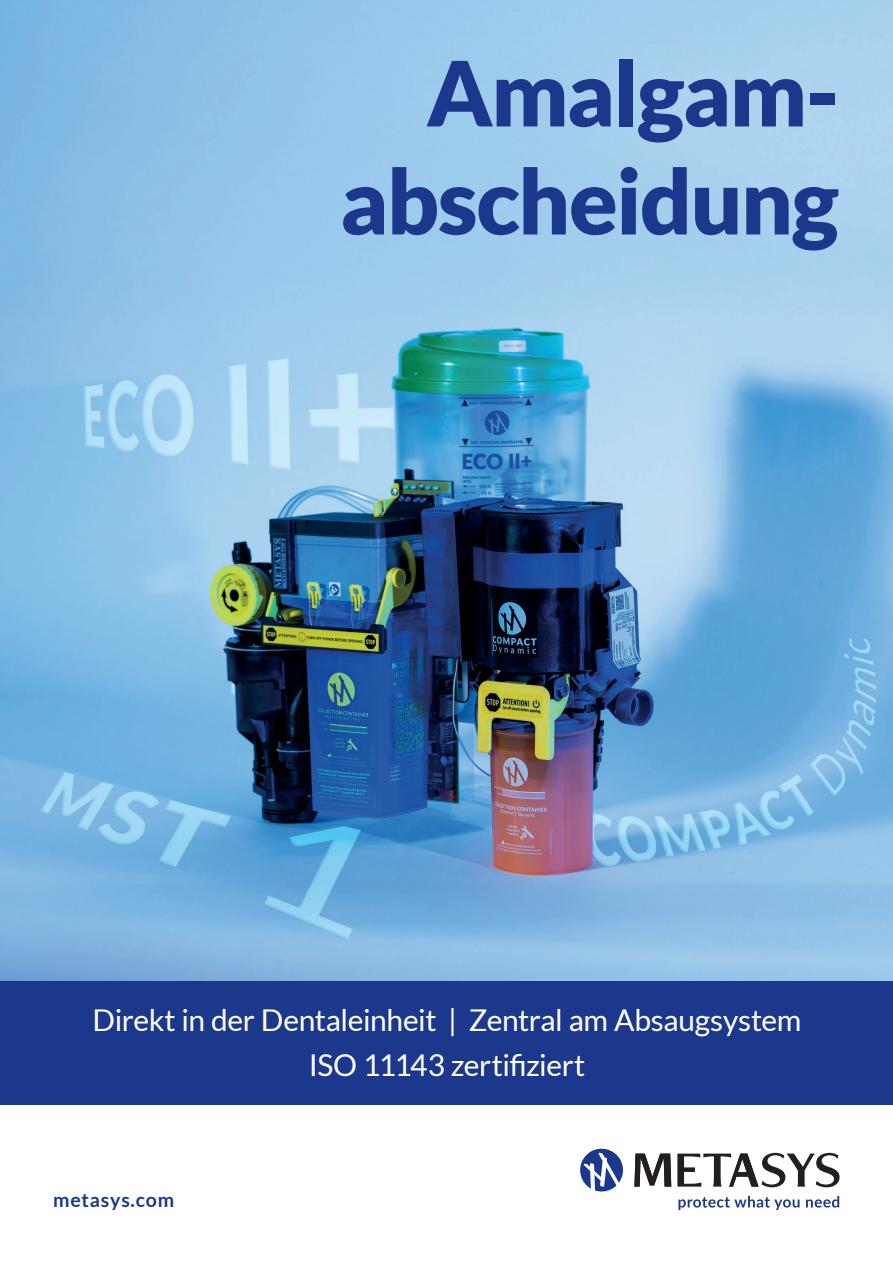
<style>
.page{position:relative;width:893px;height:1263px;background:#fff}
.page>*{position:absolute;margin:0;border:0;box-sizing:border-box;transform-origin:0 0}
.t1{font:900 90px "Lato";letter-spacing:-.02em;color:#1b388c}
.t2{font:30px "Lato";letter-spacing:-.01em;color:#fff}
.t3{font:700 19.5px "Lato";letter-spacing:.04em;color:#1b388c}
</style>
<div class="page">
<svg style="left:677px;top:1152px;width:162px;height:35px"></svg>
<svg style="left:634px;top:1153px;width:37px;height:33px"></svg>
<svg style="left:580px;top:1149px;width:43px;height:43px"></svg>
<svg style="left:678px;top:1196px;width:121px;height:14px"></svg>
<svg style="left:806px;top:1196px;width:33px;height:11px"></svg>
<img style="left:0;top:0;width:893px;height:981px">
<div style="left:0;top:981px;width:893px;height:123px;background:#1b388c"></div>
<p class="t1" style="left:427px;top:41px;width:414px">Amalgam-</p>
<p class="t1" style="left:340px;top:149px;width:500px">abscheidung</p>
<p class="t2" style="left:93px;top:1004px;width:710px">Direkt in der Dentaleinheit | Zentral am Absaugsystem</p>
<p class="t2" style="left:309px;top:1049px;width:278px">ISO 11143 zertifiziert</p>
<p class="t3" style="left:53px;top:1189px;width:122px">metasys.com</p>
</div>
